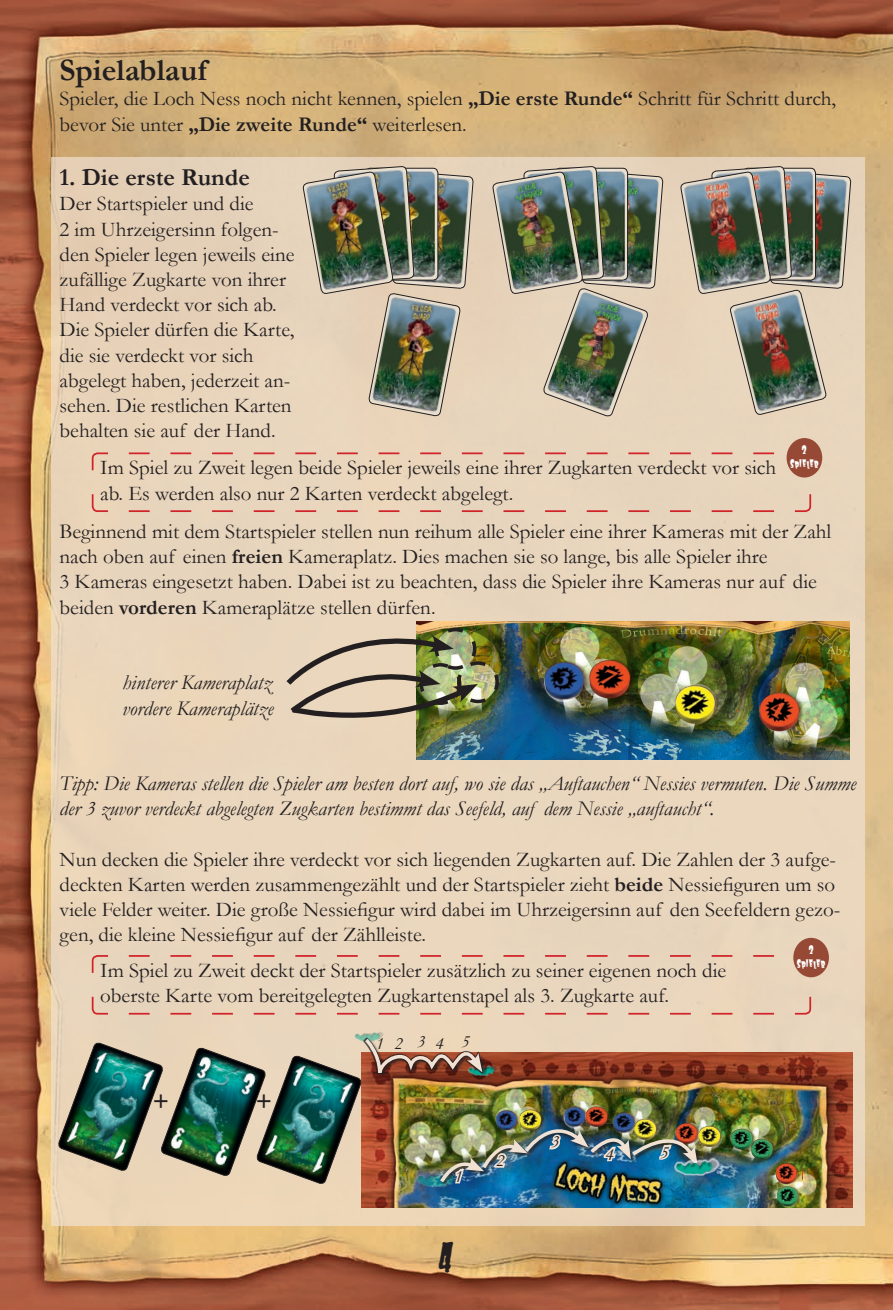
<style>
.page{position:relative;width:893px;height:1310px;background:#fff}
.page>*{position:absolute;margin:0;border:0;box-sizing:border-box;transform-origin:0 0}
.t1{font:42px "Frankie";color:#231f20}
.t2{font:700 31.5px "Garamond";color:#231f20}
.t3{font:700 24.5px "Garamond";color:#231f20}
.t4{font:21px/25.2px "Garamond";color:#231f20}
.t5{font:italic 21px/25.2px "Garamond";color:#231f20}
.t6{font:italic 17.5px "Garamond";color:#231f20}
.t7{font:12.25px/14.7px "Frankie";color:#fff;text-align:center}
.s1{font-weight:700}
</style>
<div class="page">
<img style="left:0;top:0;width:893px;height:1310px">
<div style="left:51px;top:158px;width:814px;height:1067px;background:#e9d5bc"></div>
<svg style="left:91px;top:451px;width:721px;height:61px"></svg>
<svg style="left:91px;top:955px;width:721px;height:60px"></svg>
<div style="left:787px;top:438px;width:35px;height:39px;background:#964a35;border-radius:50%"></div>
<div style="left:793px;top:938px;width:36px;height:39px;background:#964a35;border-radius:50%"></div>
<img style="left:303px;top:166px;width:171px;height:251px">
<img style="left:492px;top:166px;width:172px;height:251px">
<img style="left:680px;top:166px;width:172px;height:249px">
<img style="left:416px;top:622px;width:433px;height:138px">
<img style="left:755px;top:687px;width:49px;height:49px">
<img style="left:673px;top:678px;width:49px;height:49px">
<img style="left:542px;top:651px;width:54px;height:54px">
<img style="left:584px;top:656px;width:49px;height:49px">
<img style="left:286px;top:624px;width:215px;height:107px">
<img style="left:361px;top:1053px;width:491px;height:154px">
<img style="left:776px;top:1189px;width:26px;height:18px">
<img style="left:751px;top:1133px;width:27px;height:26px">
<img style="left:728px;top:1124px;width:26px;height:26px">
<img style="left:721px;top:1122px;width:3px;height:26px">
<img style="left:776px;top:1162px;width:26px;height:27px">
<img style="left:414px;top:1186px;width:50px;height:9px">
<img style="left:354px;top:1032px;width:30px;height:4px">
<img style="left:721px;top:1153px;width:1px;height:30px">
<img style="left:57px;top:1036px;width:664px;height:150px">
<h2 class="t2" style="left:60px;top:51px;width:149px">Spielablauf</h2>
<p class="t4" style="left:60px;top:86px;width:778px">Spieler, die Loch Ness noch nicht kennen, spielen <span class="s1">„Die erste Runde“</span> Schritt für Schritt durch, bevor Sie unter <span class="s1">„Die zweite Runde“</span> weiterlesen.</p>
<p class="t3" style="left:60px;top:163px;width:192px">1. Die erste Runde</p>
<p class="t4" style="left:60px;top:191px;width:236px">Der Startspieler und die<br>2 im Uhrzeigersinn folgen&shy;den Spieler legen jeweils eine zufällige Zugkarte von ihrer<br>Hand verdeckt vor sich ab.<br>Die Spieler dürfen die Karte, die sie verdeckt vor sich abgelegt haben, jederzeit an&shy;sehen. Die restlichen Karten behalten sie auf der Hand.</p>
<p class="t4" style="left:100px;top:455px;width:677px">Im Spiel zu Zweit legen beide Spieler jeweils eine ihrer Zugkarten verdeckt vor sich ab. Es werden also nur 2 Karten verdeckt abgelegt.</p>
<p class="t7" style="left:790px;top:442px;width:30px">2<br>SPIELER</p>
<p class="t4" style="left:60px;top:518px;width:773px">Beginnend mit dem Startspieler stellen nun reihum alle Spieler eine ihrer Kameras mit der Zahl nach oben auf einen <span class="s1">freien</span> Kameraplatz. Dies machen sie so lange, bis alle Spieler ihre<br>3 Kameras eingesetzt haben. Dabei ist zu beachten, dass die Spieler ihre Kameras nur auf die beiden <span class="s1">vorderen</span> Kameraplätze stellen dürfen.</p>
<p class="t5" style="left:123px;top:670px;width:153px">hinterer Kameraplatz vordere Kameraplätze</p>
<p class="t5" style="left:60px;top:770px;width:798px">Tipp: Die Kameras stellen die Spieler am besten dort auf, wo sie das „Auftauchen“ Nessies vermuten. Die Summe der 3 zuvor verdeckt abgelegten Zugkarten bestimmt das Seefeld, auf dem Nessie „auftaucht“.</p>
<p class="t4" style="left:60px;top:846px;width:782px">Nun decken die Spieler ihre verdeckt vor sich liegenden Zugkarten auf. Die Zahlen der 3 aufge&shy;deckten Karten werden zusammengezählt und der Startspieler zieht <span class="s1">beide</span> Nessiefiguren um so viele Felder weiter. Die große Nessiefigur wird dabei im Uhrzeigersinn auf den Seefeldern gezo&shy;gen, die kleine Nessiefigur auf der Zählleiste.</p>
<p class="t7" style="left:797px;top:942px;width:30px">2<br>SPIELER</p>
<p class="t4" style="left:100px;top:957px;width:628px">Im Spiel zu Zweit deckt der Startspieler zusätzlich zu seiner eigenen noch die oberste Karte vom bereitgelegten Zugkartenstapel als 3. Zugkarte auf.</p>
<p class="t3" style="left:153px;top:1086px;width:18px">+</p>
<p class="t3" style="left:256px;top:1086px;width:18px">+</p>
<p class="t6" style="left:376px;top:1032px;width:96px">1234 5</p>
<p class="t6" style="left:455px;top:1165px;width:10px">1</p>
<h1 class="t1" style="left:438px;top:1238px;width:19px">4</h1>
<p class="t6" style="left:496px;top:1150px;width:10px">2</p>
<p class="t6" style="left:551px;top:1131px;width:10px">3</p>
<p class="t6" style="left:606px;top:1143px;width:10px">4</p>
<p class="t6" style="left:661px;top:1141px;width:10px">5</p>
</div>
